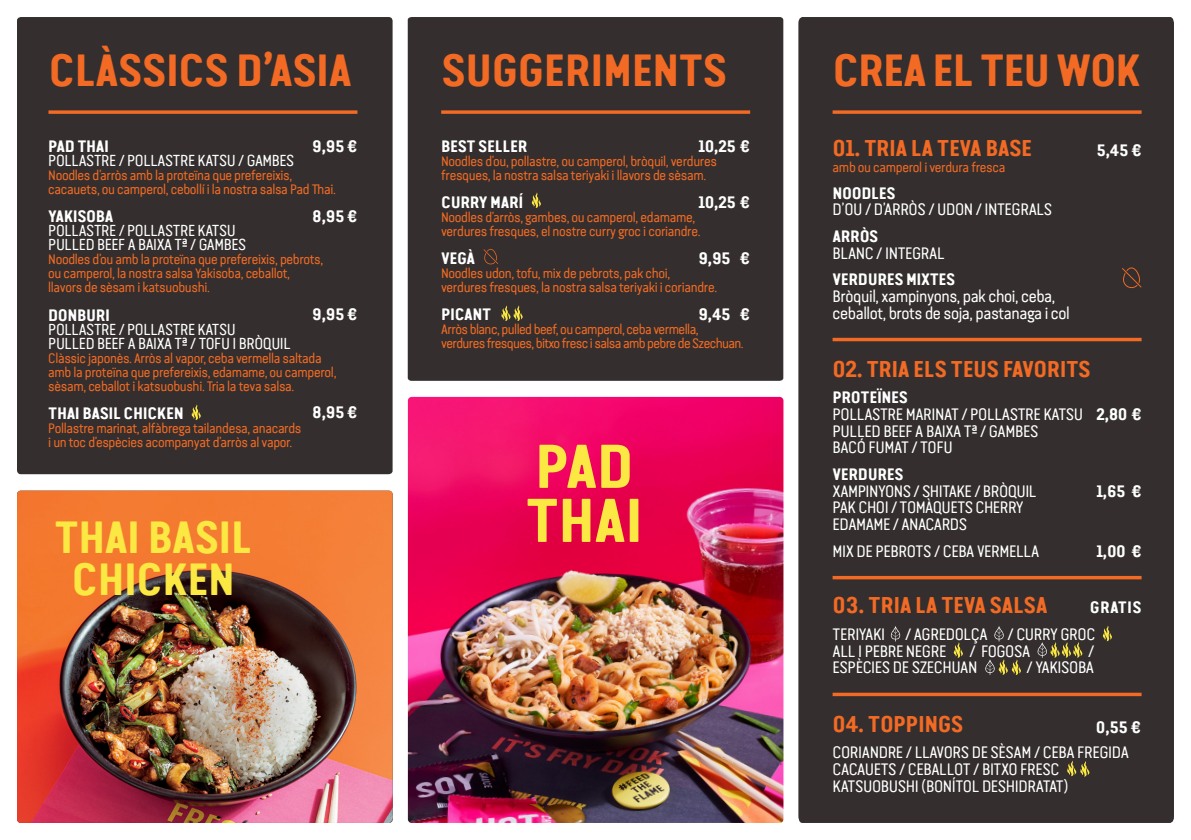
<style>
.page{position:relative;width:1191px;height:840px;background:#fff}
.page>*{position:absolute;margin:0;border:0;box-sizing:border-box;transform-origin:0 0}
.Step{font:700 62px "Van Condensed Pro";letter-spacing:-.025em;color:#fce842}
.Step-2{font:700 45.4px "Van Condensed Pro";letter-spacing:-.025em;color:#f26a24}
.Step-3{font:700 45.4px/42px "Van Condensed Pro";letter-spacing:-.025em;color:#fce842;text-align:center}
.Body_02{font:700 23px "Van Condensed Pro";letter-spacing:-.025em;color:#f26a24}
.Body_02-2{font:16.6px/16.6px "Van Condensed Pro";letter-spacing:-.025em;color:#fff}
.Body_02-3{font:700 16.6px "Van Condensed Pro";letter-spacing:-.025em;color:#fff}
.Body_02-4{font:16px "Van Condensed Pro";letter-spacing:-.025em;color:#fff}
.Body_02-5{font:13.8px/14px "Van Condensed Pro";letter-spacing:-.025em;color:#f26a24}
.Body_02-6{font:13.8px "Van Condensed Pro";letter-spacing:-.045em;color:#f26a24}
</style>
<div class="page">
<div style="left:17px;top:17px;width:375px;height:457px;background:#342f2e"></div>
<div style="left:408px;top:17px;width:375px;height:363px;background:#342f2e"></div>
<div style="left:798px;top:17px;width:376px;height:805px;background:#342f2e"></div>
<svg style="left:441px;top:110px;width:309px;height:4px"></svg>
<svg style="left:531px;top:192px;width:10px;height:16px"></svg>
<svg style="left:483px;top:249px;width:15px;height:15px"></svg>
<svg style="left:48px;top:110px;width:309px;height:4px"></svg>
<svg style="left:191px;top:404px;width:10px;height:16px"></svg>
<svg style="left:1122px;top:267px;width:19px;height:21px"></svg>
<svg style="left:832px;top:110px;width:309px;height:4px"></svg>
<svg style="left:832px;top:337px;width:309px;height:4px"></svg>
<svg style="left:832px;top:575px;width:309px;height:4px"></svg>
<svg style="left:994px;top:626px;width:10px;height:15px"></svg>
<svg style="left:890px;top:626px;width:10px;height:15px"></svg>
<svg style="left:953px;top:642px;width:10px;height:15px"></svg>
<svg style="left:1102px;top:625px;width:10px;height:16px"></svg>
<hr style="left:832px;top:692px;width:309px;height:3px;background:#f26a24">
<svg style="left:1037px;top:641px;width:45px;height:16px"></svg>
<img style="left:17px;top:490px;width:376px;height:332px">
<img style="left:408px;top:396px;width:375px;height:426px">
<svg style="left:1066px;top:760px;width:23px;height:16px"></svg>
<svg style="left:985px;top:659px;width:36px;height:15px"></svg>
<svg style="left:500px;top:305px;width:23px;height:16px"></svg>
<p class="Step-2" style="left:48px;top:36px;width:305px">CLÀSSICS D’ASIA</p>
<p class="Body_02-3" style="left:312px;top:133px;width:47px">9,95 €</p>
<p class="Body_02-3" style="left:48px;top:134px;width:62px">PAD THAI</p>
<p class="Body_02-4" style="left:48px;top:149px;width:248px">POLLASTRE / POLLASTRE KATSU / GAMBES</p>
<p class="Body_02-5" style="left:48px;top:167px;width:246px">Noodles d’arròs amb la proteïna que prefereixis,</p>
<p class="Body_02-5" style="left:48px;top:181px;width:289px">cacauets, ou camperol, cebollí i la nostra salsa Pad Thai.</p>
<p class="Body_02-3" style="left:48px;top:204px;width:67px">YAKISOBA</p>
<p class="Body_02-4" style="left:48px;top:219px;width:189px">POLLASTRE / POLLASTRE KATSU</p>
<p class="Body_02-4" style="left:48px;top:233px;width:199px">PULLED BEEF A BAIXA Tª / GAMBES</p>
<p class="Body_02-5" style="left:48px;top:251px;width:277px">Noodles d’ou amb la proteïna que prefereixis, pebrots,</p>
<p class="Body_02-5" style="left:48px;top:265px;width:243px">ou camperol, la nostra salsa Yakisoba, ceballot,</p>
<p class="Body_02-5" style="left:48px;top:279px;width:163px">llavors de sèsam i katsuobushi.</p>
<p class="Body_02-3" style="left:48px;top:302px;width:63px">DONBURI</p>
<p class="Body_02-4" style="left:48px;top:317px;width:189px">POLLASTRE / POLLASTRE KATSU</p>
<p class="Body_02-4" style="left:48px;top:331px;width:244px">PULLED BEEF A BAIXA Tª / TOFU I BRÒQUIL</p>
<p class="Body_02-5" style="left:48px;top:349px;width:290px">Clàssic japonès. Arròs al vapor, ceba vermella saltada amb la proteïna que prefereixis, edamame, ou camperol, sèsam, ceballot i katsuobushi. Tria la teva salsa.</p>
<p class="Body_02-3" style="left:48px;top:400px;width:137px">THAI BASIL CHICKEN</p>
<p class="Body_02-5" style="left:48px;top:419px;width:255px">Pollastre marinat, alfàbrega tailandesa, anacards</p>
<p class="Body_02-5" style="left:48px;top:433px;width:245px">i un toc d’espècies acompanyat d’arròs al vapor.</p>
<p class="Body_02-3" style="left:312px;top:203px;width:47px">8,95 €</p>
<p class="Body_02-3" style="left:312px;top:301px;width:47px">9,95 €</p>
<p class="Body_02-3" style="left:312px;top:399px;width:47px">8,95 €</p>
<p class="Step-3" style="left:54px;top:512px;width:200px">THAI BASIL<br>CHICKEN</p>
<p class="Step-2" style="left:441px;top:36px;width:288px">SUGGERIMENTS</p>
<p class="Body_02-3" style="left:441px;top:133px;width:88px">BEST SELLER</p>
<p class="Body_02-5" style="left:441px;top:153px;width:277px">Noodles d’ou, pollastre, ou camperol, bròquil, verdures fresques, la nostra salsa teriyaki i llavors de sèsam.</p>
<p class="Body_02-3" style="left:441px;top:189px;width:84px">CURRY MARÍ</p>
<p class="Body_02-5" style="left:441px;top:209px;width:256px">Noodles d’arròs, gambes, ou camperol, edamame,</p>
<p class="Body_02-5" style="left:441px;top:223px;width:261px">verdures fresques, el nostre curry groc i coriandre.</p>
<p class="Body_02-3" style="left:441px;top:245px;width:36px">VEGÀ</p>
<p class="Body_02-5" style="left:441px;top:265px;width:231px">Noodles udon, tofu, mix de pebrots, pak choi,</p>
<p class="Body_02-5" style="left:441px;top:279px;width:277px">verdures fresques, la nostra salsa teriyaki i coriandre.</p>
<p class="Body_02-3" style="left:441px;top:301px;width:52px">PICANT</p>
<p class="Body_02-5" style="left:441px;top:321px;width:259px">Arròs blanc, pulled beef, ou camperol, ceba vermella,</p>
<p class="Body_02-6" style="left:441px;top:333px;width:304px">verdures fresques, bitxo fresc i salsa amb pebre de Szechuan.</p>
<p class="Body_02-3" style="left:698px;top:133px;width:53px">10,25 €</p>
<p class="Body_02-3" style="left:698px;top:189px;width:53px">10,25 €</p>
<p class="Body_02-3" style="left:698px;top:245px;width:53px">9,95 €</p>
<p class="Body_02-3" style="left:698px;top:301px;width:53px">9,45 €</p>
<p class="Step" style="left:534px;top:419px;width:101px">PAD</p>
<p class="Step" style="left:525px;top:473px;width:120px">THAI</p>
<p class="Step-2" style="left:832px;top:36px;width:310px">CREA EL TEU WOK</p>
<p class="Body_02" style="left:832px;top:131px;width:201px">01. TRIA LA TEVA BASE</p>
<p class="Body_02-5" style="left:832px;top:159px;width:174px">amb ou camperol i verdura fresca</p>
<p class="Body_02-3" style="left:832px;top:180px;width:65px">NOODLES</p>
<p class="Body_02-2" style="left:832px;top:200px;width:221px">D’OU / D’ARRÒS / UDON / INTEGRALS</p>
<p class="Body_02-3" style="left:832px;top:223px;width:47px">ARRÒS</p>
<p class="Body_02-2" style="left:832px;top:243px;width:114px">BLANC / INTEGRAL</p>
<p class="Body_02-3" style="left:832px;top:267px;width:124px">VERDURES MIXTES</p>
<p class="Body_02-2" style="left:832px;top:286px;width:224px">Bròquil, xampinyons, pak choi, ceba,</p>
<p class="Body_02-2" style="left:832px;top:303px;width:239px">ceballot, brots de soja, pastanaga i col</p>
<p class="Body_02" style="left:832px;top:351px;width:260px">02. TRIA ELS TEUS FAVORITS</p>
<p class="Body_02-3" style="left:832px;top:385px;width:77px">PROTEÏNES</p>
<p class="Body_02-2" style="left:832px;top:404px;width:252px">POLLASTRE MARINAT / POLLASTRE KATSU<br>PULLED BEEF A BAIXA Tª / GAMBES</p>
<p class="Body_02-2" style="left:832px;top:438px;width:122px">BACÓ FUMAT / TOFU</p>
<p class="Body_02-3" style="left:832px;top:461px;width:72px">VERDURES</p>
<p class="Body_02-2" style="left:832px;top:481px;width:206px">XAMPINYONS / SHITAKE / BRÒQUIL</p>
<p class="Body_02-2" style="left:832px;top:498px;width:193px">PAK CHOI / TOMÀQUETS CHERRY</p>
<p class="Body_02-2" style="left:832px;top:514px;width:136px">EDAMAME / ANACARDS</p>
<p class="Body_02-2" style="left:832px;top:541px;width:208px">MIX DE PEBROTS / CEBA VERMELLA</p>
<p class="Body_02-3" style="left:1096px;top:138px;width:47px">5,45 €</p>
<p class="Body_02-3" style="left:1096px;top:401px;width:47px">2,80 €</p>
<p class="Body_02-3" style="left:1096px;top:478px;width:47px">1,65 €</p>
<p class="Body_02-3" style="left:1096px;top:538px;width:47px">1,00 €</p>
<p class="Body_02" style="left:832px;top:588px;width:217px">03. TRIA LA TEVA SALSA</p>
<p class="Body_02-2" style="left:832px;top:624px;width:264px">TERIYAKI / AGREDOLÇA / CURRY GROC</p>
<p class="Body_02-2" style="left:832px;top:641px;width:115px">ALL I PEBRE NEGRE</p>
<p class="Body_02-2" style="left:969px;top:641px;width:62px">/ FOGOSA</p>
<p class="Body_02-2" style="left:1088px;top:641px;width:8px">/</p>
<p class="Body_02-2" style="left:832px;top:657px;width:146px">ESPÈCIES DE SZECHUAN</p>
<p class="Body_02-2" style="left:1026px;top:657px;width:69px">/ YAKISOBA</p>
<p class="Body_02-3" style="left:1090px;top:594px;width:53px">GRATIS</p>
<p class="Body_02" style="left:832px;top:706px;width:132px">04. TOPPINGS</p>
<p class="Body_02-2" style="left:832px;top:742px;width:298px">CORIANDRE / LLAVORS DE SÈSAM / CEBA FREGIDA<br>CACAUETS / CEBALLOT / BITXO FRESC</p>
<p class="Body_02-2" style="left:832px;top:776px;width:237px">KATSUOBUSHI (BONÍTOL DESHIDRATAT)</p>
<p class="Body_02-3" style="left:1095px;top:714px;width:47px">0,55 €</p>
</div>
